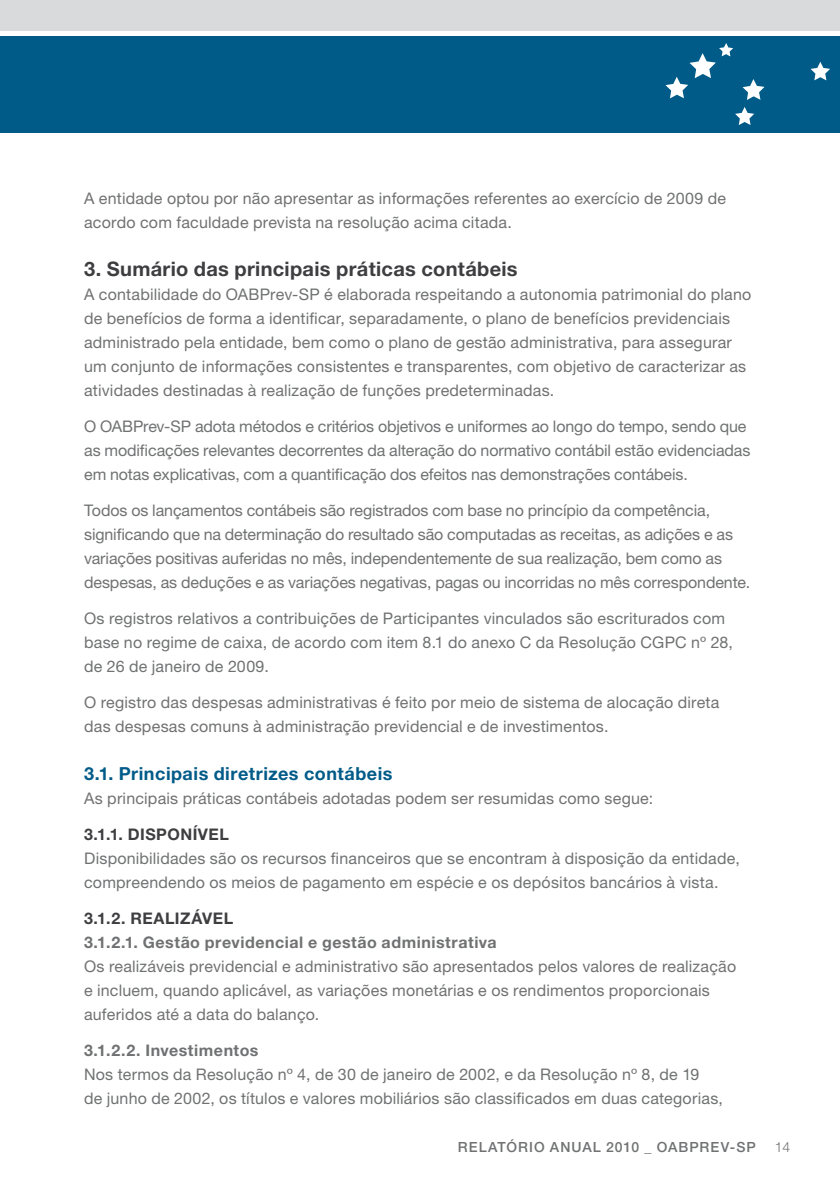
<style>
.page{position:relative;width:840px;height:1191px;background:#fff}
.page>*{position:absolute;margin:0;border:0;box-sizing:border-box;transform-origin:0 0}
.t1{font:700 20px "Helvetica Neue LT Std";letter-spacing:.015em;color:#3e3d40}
.t2{font:700 18px "Helvetica Neue LT Std";letter-spacing:.025em;color:#005b88}
.t3{font:16px/24px "Helvetica Neue LT Std";letter-spacing:.01em;color:#707172}
.t4{font:700 16px "Helvetica Neue LT Std";letter-spacing:.035em;color:#707172}
.t5{font:700 16px "Helvetica Neue LT Std";letter-spacing:.035em;color:#3e3d40}
.t6{font:500 14px "Helvetica Neue LT Std";letter-spacing:.07em;color:#707172}
.t7{font:300 14px "Helvetica Neue LT Std";color:#707172}
</style>
<div class="page">
<div style="left:0;top:36px;width:839px;height:96px;background:#005b88"></div>
<div style="left:0;top:0;width:839px;height:30px;background:#d9dadb"></div>
<svg style="left:810px;top:62px;width:19px;height:18px"></svg>
<svg style="left:742px;top:79px;width:22px;height:21px"></svg>
<svg style="left:735px;top:107px;width:18px;height:18px"></svg>
<svg style="left:665px;top:43px;width:67px;height:55px"></svg>
<p class="t3" style="left:84px;top:186px;width:643px">A entidade optou por não apresentar as informações referentes ao exercício de 2009 de acordo com faculdade prevista na resolução acima citada.</p>
<p class="t1" style="left:84px;top:257px;width:435px">3. Sumário das principais práticas contábeis</p>
<p class="t3" style="left:84px;top:282px;width:668px">A contabilidade do OABPrev-SP é elaborada respeitando a autonomia patrimonial do plano de benefícios de forma a identificar, separadamente, o plano de benefícios previdenciais administrado pela entidade, bem como o plano de gestão administrativa, para assegurar um conjunto de informações consistentes e transparentes, com objetivo de caracterizar as atividades destinadas à realização de funções predeterminadas.</p>
<p class="t3" style="left:84px;top:414px;width:667px">O OABPrev-SP adota métodos e critérios objetivos e uniformes ao longo do tempo, sendo que as modificações relevantes decorrentes da alteração do normativo contábil estão evidenciadas em notas explicativas, com a quantificação dos efeitos nas demonstrações contábeis.</p>
<p class="t3" style="left:84px;top:498px;width:667px">Todos os lançamentos contábeis são registrados com base no princípio da competência, significando que na determinação do resultado são computadas as receitas, as adições e as variações positivas auferidas no mês, independentemente de sua realização, bem como as despesas, as deduções e as variações negativas, pagas ou incorridas no mês correspondente.</p>
<p class="t3" style="left:84px;top:606px;width:650px">Os registros relativos a contribuições de Participantes vinculados são escriturados com base no regime de caixa, de acordo com item 8.1 do anexo C da Resolução CGPC nº 28, de 26 de janeiro de 2009.</p>
<p class="t3" style="left:84px;top:690px;width:636px">O registro das despesas administrativas é feito por meio de sistema de alocação direta das despesas comuns à administração previdencial e de investimentos.</p>
<p class="t2" style="left:84px;top:762px;width:310px">3.1. Principais diretrizes contábeis</p>
<p class="t3" style="left:84px;top:786px;width:570px">As principais práticas contábeis adotadas podem ser resumidas como segue:</p>
<p class="t5" style="left:84px;top:824px;width:135px">3.1.1. Disponível</p>
<p class="t3" style="left:84px;top:846px;width:657px">Disponibilidades são os recursos financeiros que se encontram à disposição da entidade, compreendendo os meios de pagamento em espécie e os depósitos bancários à vista.</p>
<p class="t5" style="left:84px;top:908px;width:57px">3.1.2. Reali</p>
<p class="t5" style="left:180px;top:908px;width:44px">zável</p>
<p class="t4" style="left:84px;top:932px;width:414px">3.1.2.1. Gestão previdencial e gestão administrativa</p>
<p class="t3" style="left:84px;top:954px;width:653px">Os realizáveis previdencial e administrativo são apresentados pelos valores de realização e incluem, quando aplicável, as variações monetárias e os rendimentos proporcionais auferidos até a data do balanço.</p>
<p class="t4" style="left:84px;top:1040px;width:176px">3.1.2.2. Investimentos</p>
<p class="t3" style="left:84px;top:1062px;width:640px">Nos termos da Resolução nº 4, de 30 de janeiro de 2002, e da Resolução nº 8, de 19<br>de junho de 2002, os títulos e valores mobiliários são classificados em duas categorias,</p>
<p class="t6" style="left:457px;top:1139px;width:298px">RELATÓRIO ANUAL 2010 _ OABPREV-SP</p>
<p class="t7" style="left:774px;top:1138px;width:17px">14</p>
</div>
